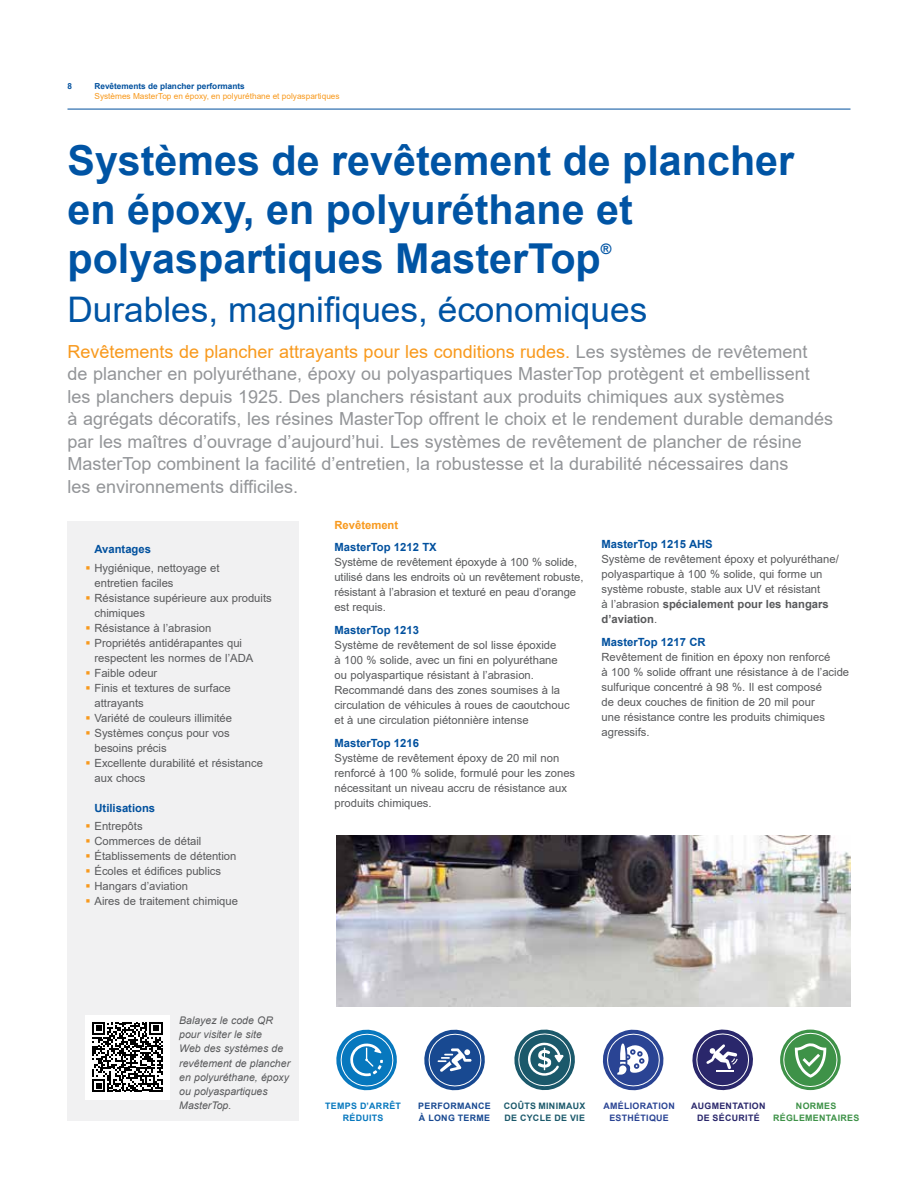
<style>
.page{position:relative;width:918px;height:1188px;background:#fff}
.page>*{position:absolute;margin:0;border:0;box-sizing:border-box;transform-origin:0 0}
.t1{font:700 41.25px/48.8px "Arial";color:#0054a4}
.t2{font:35.25px "Arial";color:#0054a4}
.t3{font:18px/22.5px "Arial";color:#939598}
.t4{font:700 14.4px "Arial";color:#0054a4}
.t5{font:11.25px/15px "Arial";color:#58595b}
.t6{font:700 11.25px "Arial";color:#00509e}
.t7{font:700 11.25px "Arial";color:#f8991d}
.t8{font:italic 10.5px/14.2px "Arial";color:#58595b}
.t9{font:700 8.85px/12px "Arial";letter-spacing:.035em;color:#1b596b}
.t10{font:700 8.85px/12px "Arial";letter-spacing:.035em;color:#2a4494;text-align:center}
.t11{font:700 8.85px/12px "Arial";letter-spacing:.035em;color:#2a276b;text-align:center}
.t12{font:700 8.85px/12px "Arial";letter-spacing:.035em;color:#184991}
.t13{font:700 8.85px/12px "Arial";letter-spacing:.035em;color:#3e9248;text-align:center}
.t14{font:700 8.85px/12px "Arial";letter-spacing:.035em;color:#0778be;text-align:center}
.t15{font:8.25px "Arial";color:#f8991d}
.t16{font:700 8.25px "Arial";color:#00509e}
.s1{color:#f8991d}
.s2{font-weight:700}
</style>
<div class="page">
<hr style="left:68px;top:109px;width:782px;height:1px;background:#00509e">
<div style="left:68px;top:521px;width:231px;height:599px;background:#f1f1f2"></div>
<div style="left:86px;top:1015px;width:84px;height:84px;background:#fff"></div>
<svg style="left:92px;top:1022px;width:71px;height:70px"></svg>
<img style="left:336px;top:836px;width:514px;height:171px">
<svg style="left:336px;top:1029px;width:61px;height:62px"></svg>
<svg style="left:424px;top:1029px;width:61px;height:62px"></svg>
<svg style="left:514px;top:1029px;width:61px;height:62px"></svg>
<svg style="left:602px;top:1029px;width:62px;height:62px"></svg>
<svg style="left:692px;top:1029px;width:61px;height:62px"></svg>
<svg style="left:781px;top:1030px;width:59px;height:60px"></svg>
<p class="t16" style="left:68px;top:80px;width:6px">8</p>
<p class="t16" style="left:95px;top:80px;width:152px">Revêtements de plancher performants</p>
<p class="t15" style="left:95px;top:90px;width:247px">Systèmes MasterTop en époxy, en polyuréthane et polyaspartiques</p>
<h1 class="t1" style="left:68px;top:137px;width:728px">Systèmes de revêtement de plancher en époxy, en polyuréthane et polyaspartiques MasterTop</h1>
<p class="t4" style="left:601px;top:239px;width:12px">®</p>
<h2 class="t2" style="left:68px;top:285px;width:581px">Durables, magnifiques, économiques</h2>
<p class="t3" style="left:68px;top:340px;width:767px"><span class="s1">Revêtements de plancher attrayants pour les conditions rudes.</span> Les systèmes de revêtement<br>de plancher en polyuréthane, époxy ou polyaspartiques MasterTop protègent et embellissent les planchers depuis 1925. Des planchers résistant aux produits chimiques aux systèmes<br>à agrégats décoratifs, les résines MasterTop offrent le choix et le rendement durable demandés par les maîtres d’ouvrage d’aujourd’hui. Les systèmes de revêtement de plancher de résine MasterTop combinent la facilité d’entretien, la robustesse et la durabilité nécessaires dans<br>les environnements difficiles.</p>
<p class="t7" style="left:334px;top:517px;width:65px">Revêtement</p>
<p class="t6" style="left:334px;top:539px;width:104px">MasterTop 1212 TX</p>
<p class="t5" style="left:334px;top:554px;width:250px">Système de revêtement époxyde à 100 % solide, utilisé dans les endroits où un revêtement robuste, résistant à l’abrasion et texturé en peau d’orange est requis.</p>
<p class="t6" style="left:334px;top:622px;width:86px">MasterTop 1213</p>
<p class="t5" style="left:334px;top:637px;width:237px">Système de revêtement de sol lisse époxide<br>à 100 % solide, avec un fini en polyuréthane ou polyaspartique résistant à l’abrasion.<br>Recommandé dans des zones soumises à la circulation de véhicules à roues de caoutchouc et à une circulation piétonnière intense</p>
<p class="t6" style="left:334px;top:735px;width:86px">MasterTop 1216</p>
<p class="t5" style="left:334px;top:751px;width:242px">Système de revêtement époxy de 20 mil non renforcé à 100 % solide, formulé pour les zones nécessitant un niveau accru de résistance aux produits chimiques.</p>
<p class="t6" style="left:601px;top:536px;width:113px">MasterTop 1215 AHS</p>
<p class="t5" style="left:601px;top:552px;width:239px">Système de revêtement époxy et polyuréthane/ polyaspartique à 100 % solide, qui forme un système robuste, stable aux UV et résistant<br>à l’abrasion <span class="s2">spécialement pour les hangars d’aviation</span>.</p>
<p class="t6" style="left:601px;top:634px;width:106px">MasterTop 1217 CR</p>
<p class="t5" style="left:601px;top:650px;width:249px">Revêtement de finition en époxy non renforcé<br>à 100 % solide offrant une résistance à de l’acide sulfurique concentré à 98 %. Il est composé<br>de deux couches de finition de 20 mil pour<br>une résistance contre les produits chimiques agressifs.</p>
<p class="t6" style="left:94px;top:541px;width:58px">Avantages</p>
<p class="t5" style="left:94px;top:560px;width:127px;text-indent:-9px"><span class="s1">▪</span> Hygiénique, nettoyage et entretien faciles</p>
<p class="t5" style="left:94px;top:590px;width:179px;text-indent:-9px"><span class="s1">▪</span> Résistance supérieure aux produits chimiques</p>
<p class="t5" style="left:86px;top:620px;width:127px"><span class="s1">▪</span> Résistance à l’abrasion</p>
<p class="t5" style="left:94px;top:635px;width:160px;text-indent:-9px"><span class="s1">▪</span> Propriétés antidérapantes qui respectent les normes de l’ADA</p>
<p class="t5" style="left:86px;top:665px;width:73px"><span class="s1">▪</span> Faible odeur</p>
<p class="t5" style="left:94px;top:680px;width:138px;text-indent:-9px"><span class="s1">▪</span> Finis et textures de surface attrayants</p>
<p class="t5" style="left:86px;top:710px;width:148px"><span class="s1">▪</span> Variété de couleurs illimitée</p>
<p class="t5" style="left:94px;top:725px;width:137px;text-indent:-9px"><span class="s1">▪</span> Systèmes conçus pour vos besoins précis</p>
<p class="t5" style="left:94px;top:755px;width:170px;text-indent:-9px"><span class="s1">▪</span> Excellente durabilité et résistance aux chocs</p>
<p class="t6" style="left:94px;top:800px;width:62px">Utilisations</p>
<p class="t5" style="left:86px;top:819px;width:59px"><span class="s1">▪</span> Entrepôts</p>
<p class="t5" style="left:86px;top:834px;width:117px"><span class="s1">▪</span> Commerces de détail</p>
<p class="t5" style="left:86px;top:849px;width:152px"><span class="s1">▪</span> Établissements de détention</p>
<p class="t5" style="left:86px;top:864px;width:137px"><span class="s1">▪</span> Écoles et édifices publics</p>
<p class="t5" style="left:86px;top:879px;width:104px"><span class="s1">▪</span> Hangars d’aviation</p>
<p class="t5" style="left:86px;top:894px;width:154px"><span class="s1">▪</span> Aires de traitement chimique</p>
<p class="t8" style="left:179px;top:1013px;width:112px">Balayez le code QR pour visiter le site<br>Web des systèmes de revêtement de plancher en polyuréthane, époxy ou polyaspartiques<br>MasterTop.</p>
<p class="t14" style="left:325px;top:1099px;width:77px">TEMPS D’ARRÊT<br>RÉDUITS</p>
<p class="t12" style="left:418px;top:1099px;width:74px">PERFORMANCE<br>À LONG TERME</p>
<p class="t9" style="left:504px;top:1099px;width:83px">COÛTS MINIMAUX<br>DE CYCLE DE VIE</p>
<p class="t10" style="left:603px;top:1099px;width:73px">AMÉLIORATION<br>ESTHÉTIQUE</p>
<p class="t11" style="left:691px;top:1099px;width:76px">AUGMENTATION<br>DE SÉCURITÉ</p>
<p class="t13" style="left:773px;top:1099px;width:88px">NORMES<br>RÉGLEMENTAIRES</p>
</div>
